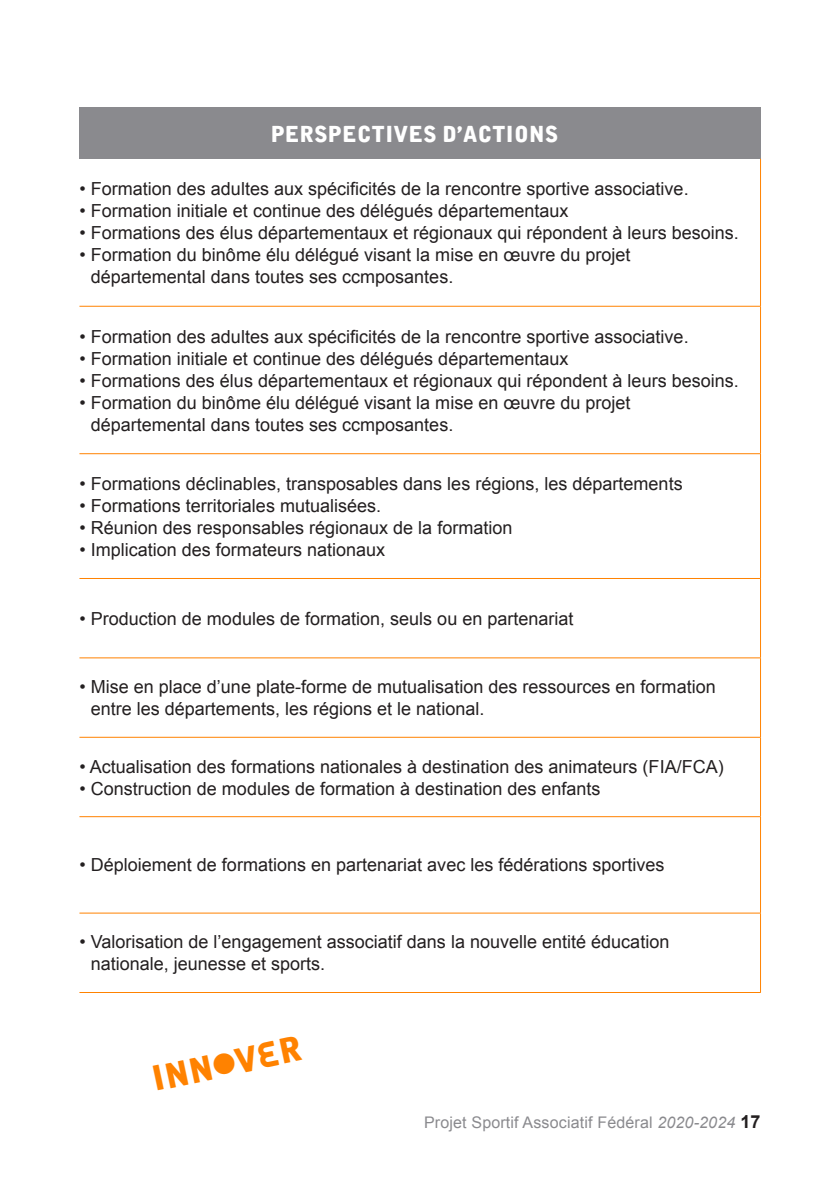
<style>
.page{position:relative;width:840px;height:1191px;background:#fff}
.page>*{position:absolute;margin:0;border:0;box-sizing:border-box;transform-origin:0 0}
.t1{font:34px "Alpha Ligue";color:#ff8200}
.t2{font:22px "Alpha Ligue";color:#fff}
.t3{font:18px/22px "Arial";color:#231f20}
.t4{font:16px "Arial";letter-spacing:.01em;color:#8a8a8e}
.s1{font-style:italic}
.s2{font-weight:700;font-size:18px;color:#231f20}
</style>
<div class="page">
<div style="left:79px;top:108px;width:681px;height:51px;background:#8a8a8e"></div>
<hr style="left:759px;top:159px;width:1px;height:147px;background:#ff8200">
<hr style="left:79px;top:306px;width:681px;height:1px;background:#ff8200">
<hr style="left:759px;top:306px;width:1px;height:147px;background:#ff8200">
<hr style="left:79px;top:453px;width:681px;height:1px;background:#ff8200">
<hr style="left:759px;top:454px;width:1px;height:124px;background:#ff8200">
<hr style="left:79px;top:578px;width:681px;height:1px;background:#ff8200">
<hr style="left:759px;top:579px;width:1px;height:78px;background:#ff8200">
<hr style="left:79px;top:657px;width:681px;height:1px;background:#ff8200">
<hr style="left:759px;top:658px;width:1px;height:79px;background:#ff8200">
<hr style="left:759px;top:737px;width:1px;height:79px;background:#ff8200">
<hr style="left:759px;top:817px;width:1px;height:95px;background:#ff8200">
<hr style="left:759px;top:913px;width:1px;height:79px;background:#ff8200">
<hr style="left:79px;top:737px;width:681px;height:1px;background:#ff8200">
<hr style="left:79px;top:816px;width:681px;height:1px;background:#ff8200">
<hr style="left:79px;top:912px;width:681px;height:1px;background:#ff8200">
<hr style="left:79px;top:992px;width:681px;height:1px;background:#ff8200">
<p class="t2" style="left:270px;top:120px;width:289px">PERSPECTIVES D’ACTIONS</p>
<p class="t3" style="left:79px;top:178px;width:610px">• Formation des adultes aux spécificités de la rencontre sportive associative.</p>
<p class="t3" style="left:79px;top:200px;width:490px">• Formation initiale et continue des délégués départementaux</p>
<p class="t3" style="left:79px;top:222px;width:660px">• Formations des élus départementaux et régionaux qui répondent à leurs besoins.</p>
<p class="t3" style="left:91px;top:244px;width:541px;text-indent:-11px">• Formation du binôme élu délégué visant la mise en œuvre du projet départemental dans toutes ses ccmposantes.</p>
<p class="t3" style="left:79px;top:325px;width:610px">• Formation des adultes aux spécificités de la rencontre sportive associative.</p>
<p class="t3" style="left:79px;top:347px;width:490px">• Formation initiale et continue des délégués départementaux</p>
<p class="t3" style="left:79px;top:369px;width:660px">• Formations des élus départementaux et régionaux qui répondent à leurs besoins.</p>
<p class="t3" style="left:91px;top:391px;width:541px;text-indent:-11px">• Formation du binôme élu délégué visant la mise en œuvre du projet départemental dans toutes ses ccmposantes.</p>
<p class="t3" style="left:79px;top:472px;width:604px">• Formations déclinables, transposables dans les régions, les départements</p>
<p class="t3" style="left:79px;top:494px;width:303px">• Formations territoriales mutualisées.</p>
<p class="t3" style="left:79px;top:516px;width:434px">• Réunion des responsables régionaux de la formation</p>
<p class="t3" style="left:79px;top:538px;width:307px">• Implication des formateurs nationaux</p>
<p class="t3" style="left:79px;top:607px;width:495px">• Production de modules de formation, seuls ou en partenariat</p>
<p class="t3" style="left:91px;top:676px;width:626px;text-indent:-11px">• Mise en place d’une plate-forme de mutualisation des ressources en formation entre les départements, les régions et le national.</p>
<p class="t3" style="left:79px;top:755px;width:645px">• Actualisation des formations nationales à destination des animateurs (FIA/FCA)</p>
<p class="t3" style="left:79px;top:777px;width:522px">• Construction de modules de formation à destination des enfants</p>
<p class="t3" style="left:79px;top:854px;width:586px">• Déploiement de formations en partenariat avec les fédérations sportives</p>
<p class="t3" style="left:91px;top:931px;width:579px;text-indent:-11px">• Valorisation de l’engagement associatif dans la nouvelle entité éducation nationale, jeunesse et sports.</p>
<p class="t1" style="left:147px;top:1058px;width:154px;rotate:-12deg">INNOVER</p>
<p class="t4" style="left:424px;top:1111px;width:338px">Projet Sportif Associatif Fédéral <span class="s1">2020-2024</span> <span class="s2">17</span></p>
</div>
